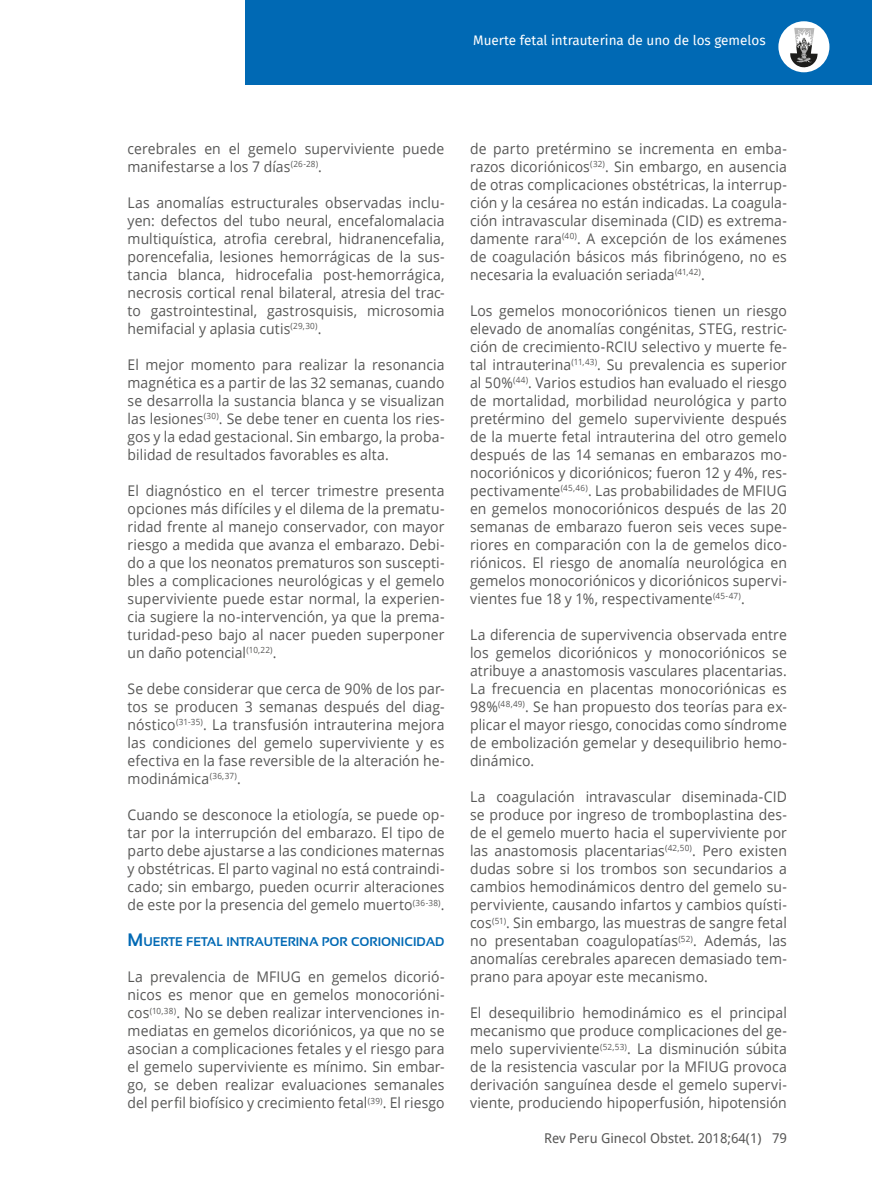
<style>
.page{position:relative;width:872px;height:1191px;background:#fff}
.page>*{position:absolute;margin:0;border:0;box-sizing:border-box;transform-origin:0 0}
.t1{font:14.7px/18px "Open Sans";letter-spacing:.005em;color:#575756;text-align:justify;scale:.95 1}
.t2{font:13.5px "Fira Sans";color:#fff}
.t3{font:13.5px "Droid Sans";color:#575756}
.t4{font:700 12.6px "Sansation";color:#0069b4}
.s1{font-size:18px}
</style>
<div class="page">
<div style="left:246px;top:0;width:626px;height:85px;background:#0069b4"></div>
<div style="left:778px;top:21px;width:51px;height:51px;background:#fff;border-radius:50%"></div>
<svg style="left:790px;top:28px;width:28px;height:40px"></svg>
<p class="t2" style="left:473px;top:30px;width:294px">Muerte fetal intrauterina de uno de los gemelos</p>
<p class="t1" style="left:128px;top:139px;width:335px">cerebrales en el gemelo superviviente puede manifestarse a los 7 días<sup>(26-28)</sup>.</p>
<p class="t1" style="left:128px;top:193px;width:335px">Las anomalías estructurales observadas inclu&shy;yen: defectos del tubo neural, encefalomalacia multiquística, atrofia cerebral, hidranencefalia, porencefalia, lesiones hemorrágicas de la sus&shy;tancia blanca, hidrocefalia post-hemorrágica, necrosis cortical renal bilateral, atresia del trac&shy;to gastrointestinal, gastrosquisis, microsomia hemifacial y aplasia cutis<sup>(29,30)</sup>.</p>
<p class="t1" style="left:128px;top:355px;width:335px">El mejor momento para realizar la resonancia magnética es a partir de las 32 semanas, cuando se desarrolla la sustancia blanca y se visualizan las lesiones<sup>(30)</sup>. Se debe tener en cuenta los ries&shy;gos y la edad gestacional. Sin embargo, la proba&shy;bilidad de resultados favorables es alta.</p>
<p class="t1" style="left:128px;top:481px;width:335px">El diagnóstico en el tercer trimestre presenta opciones más difíciles y el dilema de la prematu&shy;ridad frente al manejo conservador, con mayor riesgo a medida que avanza el embarazo. Debi&shy;do a que los neonatos prematuros son suscepti&shy;bles a complicaciones neurológicas y el gemelo superviviente puede estar normal, la experien&shy;cia sugiere la no-intervención, ya que la prema&shy;turidad-peso bajo al nacer pueden superponer un daño potencial<sup>(10,22)</sup>.</p>
<p class="t1" style="left:128px;top:679px;width:335px">Se debe considerar que cerca de 90% de los par&shy;tos se producen 3 semanas después del diag&shy;nóstico<sup>(31-35)</sup>. La transfusión intrauterina mejora las condiciones del gemelo superviviente y es efectiva en la fase reversible de la alteración he&shy;modinámica<sup>(36,37)</sup>.</p>
<p class="t1" style="left:128px;top:805px;width:335px">Cuando se desconoce la etiología, se puede op&shy;tar por la interrupción del embarazo. El tipo de parto debe ajustarse a las condiciones maternas y obstétricas. El parto vaginal no está contraindi&shy;cado; sin embargo, pueden ocurrir alteraciones de este por la presencia del gemelo muerto<sup>(36-38)</sup>.</p>
<p class="t4" style="left:128px;top:935px;width:318px"><span class="s1">M</span>UERTE FETAL INTRAUTERINA POR CORIONICIDAD</p>
<p class="t1" style="left:128px;top:967px;width:335px">La prevalencia de MFIUG en gemelos dicorió&shy;nicos es menor que en gemelos monocorióni&shy;cos<sup>(10,38)</sup>. No se deben realizar intervenciones in&shy;mediatas en gemelos dicoriónicos, ya que no se asocian a complicaciones fetales y el riesgo para el gemelo superviviente es mínimo. Sin embar&shy;go, se deben realizar evaluaciones semanales del perfil biofísico y crecimiento fetal<sup>(39)</sup>. El riesgo</p>
<p class="t1" style="left:470px;top:139px;width:335px">de parto pretérmino se incrementa en emba&shy;razos dicoriónicos<sup>(32)</sup>. Sin embargo, en ausencia de otras complicaciones obstétricas, la interrup&shy;ción y la cesárea no están indicadas. La coagula&shy;ción intravascular diseminada (CID) es extrema&shy;damente rara<sup>(40)</sup>. A excepción de los exámenes de coagulación básicos más fibrinógeno, no es necesaria la evaluación seriada<sup>(41,42)</sup>.</p>
<p class="t1" style="left:470px;top:301px;width:335px">Los gemelos monocoriónicos tienen un riesgo elevado de anomalías congénitas, STEG, restric&shy;ción de crecimiento-RCIU selectivo y muerte fe&shy;tal intrauterina<sup>(11,43)</sup>. Su prevalencia es superior al 50%<sup>(44)</sup>. Varios estudios han evaluado el riesgo de mortalidad, morbilidad neurológica y parto pretérmino del gemelo superviviente después de la muerte fetal intrauterina del otro gemelo después de las 14 semanas en embarazos mo&shy;nocoriónicos y dicoriónicos; fueron 12 y 4%, res&shy;pectivamente<sup>(45,46)</sup>. Las probabilidades de MFIUG en gemelos monocoriónicos después de las 20 semanas de embarazo fueron seis veces supe&shy;riores en comparación con la de gemelos dico&shy;riónicos. El riesgo de anomalía neurológica en gemelos monocoriónicos y dicoriónicos supervi&shy;vientes fue 18 y 1%, respectivamente<sup>(45-47)</sup>.</p>
<p class="t1" style="left:470px;top:625px;width:335px">La diferencia de supervivencia observada entre los gemelos dicoriónicos y monocoriónicos se atribuye a anastomosis vasculares placentarias.<br>La frecuencia en placentas monocoriónicas es 98%<sup>(48,49)</sup>. Se han propuesto dos teorías para ex&shy;plicar el mayor riesgo, conocidas como síndrome de embolización gemelar y desequilibrio hemo&shy;dinámico.</p>
<p class="t1" style="left:470px;top:787px;width:335px">La coagulación intravascular diseminada-CID se produce por ingreso de tromboplastina des&shy;de el gemelo muerto hacia el superviviente por las anastomosis placentarias<sup>(42,50)</sup>. Pero existen dudas sobre si los trombos son secundarios a cambios hemodinámicos dentro del gemelo su&shy;perviviente, causando infartos y cambios quísti&shy;cos<sup>(51)</sup>. Sin embargo, las muestras de sangre fetal no presentaban coagulopatías<sup>(52)</sup>. Además, las anomalías cerebrales aparecen demasiado tem&shy;prano para apoyar este mecanismo.</p>
<p class="t1" style="left:470px;top:1003px;width:335px">El desequilibrio hemodinámico es el principal mecanismo que produce complicaciones del ge&shy;melo superviviente<sup>(52,53)</sup>. La disminución súbita de la resistencia vascular por la MFIUG provoca derivación sanguínea desde el gemelo supervi&shy;viente, produciendo hipoperfusión, hipotensión</p>
<p class="t3" style="left:544px;top:1128px;width:244px">Rev Peru Ginecol Obstet. 2018;64(1) 79</p>
</div>
